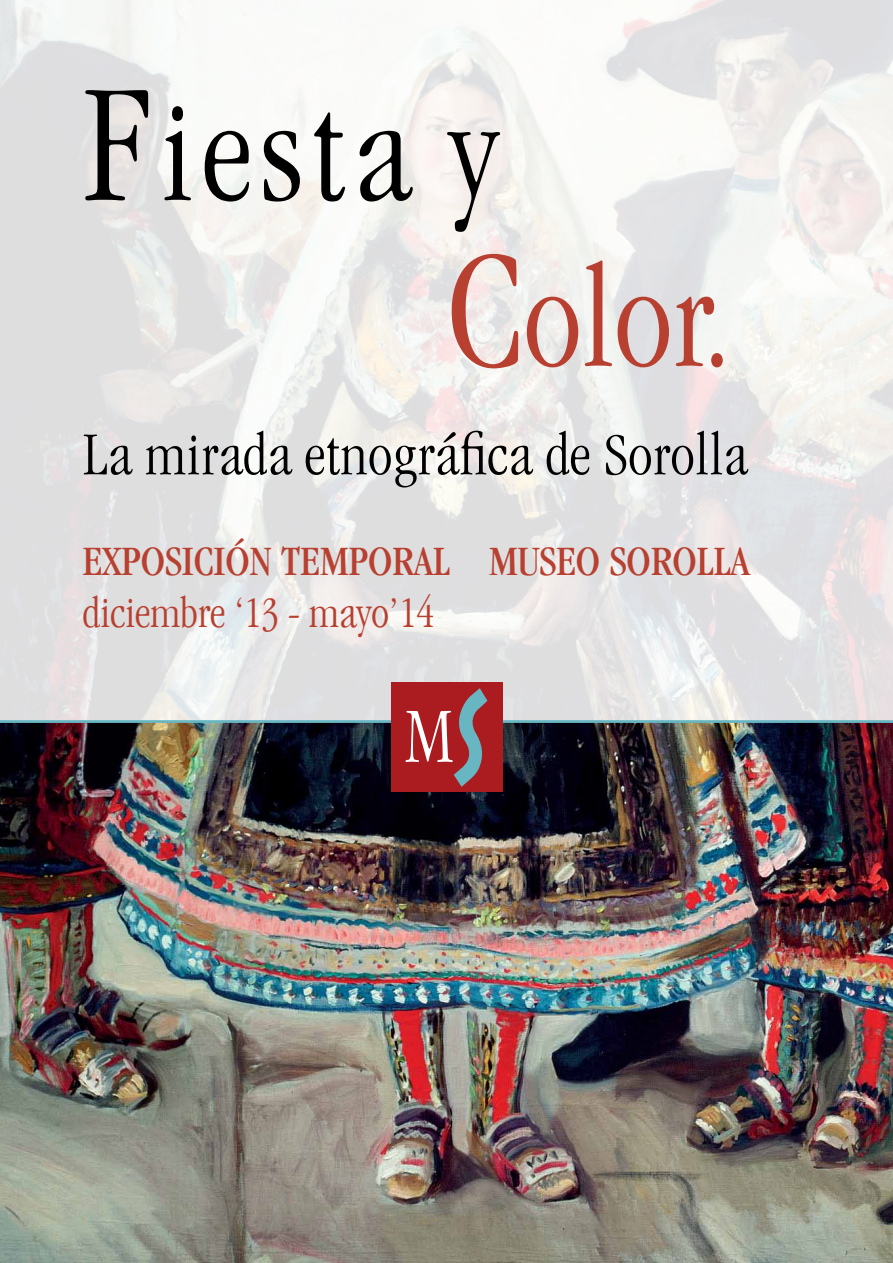
<style>
.page{position:relative;width:893px;height:1263px;background:#fff}
.page>*{position:absolute;margin:0;border:0;box-sizing:border-box;transform-origin:0 0}
.t1{font:300 condensed 148.5px/165.9px "Garamond LT";letter-spacing:.06em;color:#000}
.t2{font:300 condensed 61.5px "Garamond LT";letter-spacing:.01em;color:#000}
.t3{font:300 condensed 45px "Garamond LT";color:#b84030}
.t4{font:condensed 43.5px "Garamond LT";color:#b84030}
.s1{font-size:174px}
.s2{font-size:174px;color:#b84030}
.s3{color:#b84030}
.s4{font-size:63px}
</style>
<div class="page">
<img style="left:0;top:0;width:893px;height:720px">
<img style="left:0;top:723px;width:893px;height:540px">
<hr style="left:0;top:720px;width:893px;height:3px;background:#67b6c2">
<div style="left:391px;top:682px;width:111px;height:110px;background:#aa1c1f"></div>
<svg style="left:405px;top:688px;width:82px;height:99px"></svg>
<h1 class="t1" style="left:446px;top:70px;width:286px;text-indent:-364px"><span class="s1">F</span>iesta y<br><span class="s2">C</span><span class="s3">olor.</span></h1>
<h2 class="t2" style="left:83px;top:421px;width:666px"><span class="s4">L</span>a mirada etnográfica de Sorolla</h2>
<p class="t4" style="left:83px;top:537px;width:668px">EXPOSICIÓN TEMPORAL MUSEO SOROLLA</p>
<p class="t3" style="left:83px;top:588px;width:353px">diciembre ‘13 - mayo’14</p>
</div>
